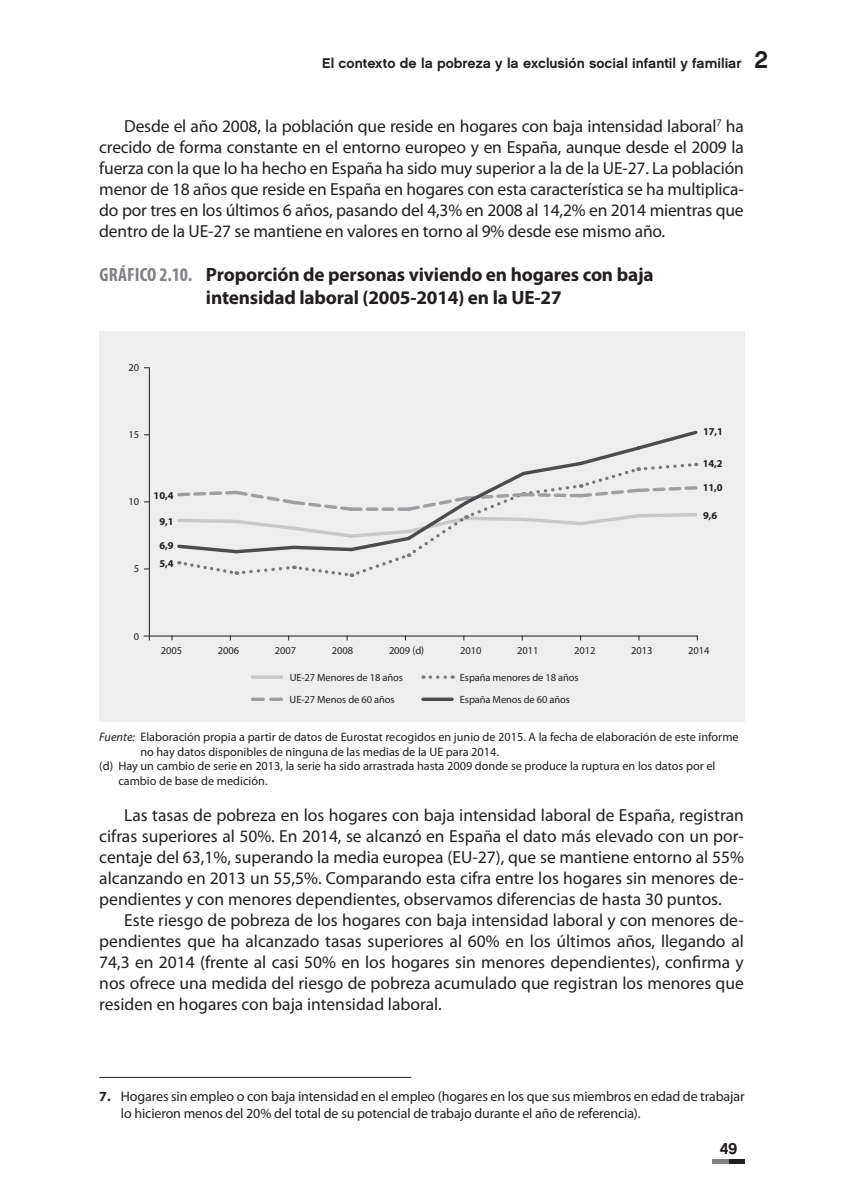
<style>
.page{position:relative;width:844px;height:1191px;background:#fff}
.page>*{position:absolute;margin:0;border:0;box-sizing:border-box;transform-origin:0 0}
.t1{font:700 19.25px/23.1px "Myriad Pro";letter-spacing:-.01em;color:#231f20}
.t2{font:17.5px/21px "Myriad Pro";color:#231f20;text-align:justify}
.t3{font:15.75px "Chalet Paris Nineteen Sixty";color:#231f20}
.t4{font:14px/16.8px "Myriad Pro";letter-spacing:-.01em;color:#231f20}
.t5{font:14px "Chalet New York Nineteen Sixty";color:#231f20}
.t6{font:12.25px "Myriad Pro";color:#231f20}
.t7{font:10.5px "Myriad Pro";letter-spacing:-.01em;color:#231f20}
.t8{font:700 10.5px/17.3px "Myriad Pro";letter-spacing:-.01em;color:#231f20}
.s1{font-size:24.5px}
.s2{font-stretch:condensed;color:#808285}
.s3{font-style:italic}
.s4{font-weight:700}
</style>
<div class="page">
<div style="left:728px;top:1159px;width:16px;height:5px;background:#231f20"></div>
<div style="left:712px;top:1159px;width:16px;height:5px;background:#808285"></div>
<div style="left:99px;top:331px;width:645px;height:391px;background:#eeeeef"></div>
<hr style="left:252px;top:675px;width:29px;height:4px;background:#c7c8ca">
<svg style="left:430px;top:675px;width:23px;height:4px"></svg>
<svg style="left:423px;top:697px;width:29px;height:4px"></svg>
<svg style="left:252px;top:697px;width:29px;height:4px"></svg>
<hr style="left:144px;top:635px;width:553px;height:1px;background:#231f20">
<hr style="left:149px;top:367px;width:1px;height:273px;background:#231f20">
<svg style="left:177px;top:555px;width:235px;height:22px"></svg>
<svg style="left:177px;top:430px;width:522px;height:125px"></svg>
<hr style="left:99px;top:1077px;width:312px;height:1px;background:#231f20">
<p class="t5" style="left:322px;top:55px;width:447px">El contexto de la pobreza y la exclusión social infantil y familiar <span class="s1">2</span></p>
<p class="t2" style="left:99px;top:116px;width:646px;text-indent:25px">Desde el año 2008, la población que reside en hogares con baja intensidad laboral<sup>7</sup> ha crecido de forma constante en el entorno europeo y en España, aunque desde el 2009 la fuerza con la que lo ha hecho en España ha sido muy superior a la de la UE-27. La población menor de 18 años que reside en España en hogares con esta característica se ha multiplica&shy;do por tres en los últimos 6 años, pasando del 4,3% en 2008 al 14,2% en 2014 mientras que dentro de la UE-27 se mantiene en valores en torno al 9% desde ese mismo año.</p>
<p class="t1" style="left:206px;top:263px;width:449px;text-indent:-106px"><span class="s2">GRÁFICO 2.10.</span> Proporción de personas viviendo en hogares con baja intensidad laboral (2005-2014) en la UE-27</p>
<p class="t7" style="left:128px;top:361px;width:12px">20</p>
<p class="t7" style="left:128px;top:428px;width:12px">15</p>
<p class="t7" style="left:128px;top:495px;width:12px">10</p>
<p class="t7" style="left:134px;top:562px;width:7px">5</p>
<p class="t8" style="left:154px;top:486px;width:21px">10,4</p>
<p class="t8" style="left:159px;top:513px;width:16px">9,1</p>
<p class="t8" style="left:159px;top:537px;width:16px">6,9<br>5,4</p>
<p class="t8" style="left:703px;top:422px;width:21px">17,1</p>
<p class="t8" style="left:702px;top:455px;width:21px">14,2</p>
<p class="t8" style="left:702px;top:479px;width:21px">11,0</p>
<p class="t8" style="left:703px;top:506px;width:16px">9,6</p>
<p class="t7" style="left:134px;top:629px;width:7px">0</p>
<p class="t7" style="left:161px;top:644px;width:23px">2005</p>
<p class="t7" style="left:218px;top:644px;width:23px">2006</p>
<p class="t7" style="left:275px;top:644px;width:23px">2007</p>
<p class="t7" style="left:332px;top:644px;width:23px">2008</p>
<p class="t7" style="left:389px;top:644px;width:37px">2009 (d)</p>
<p class="t7" style="left:460px;top:644px;width:23px">2010</p>
<p class="t7" style="left:517px;top:644px;width:23px">2011</p>
<p class="t7" style="left:574px;top:644px;width:23px">2012</p>
<p class="t7" style="left:631px;top:644px;width:23px">2013</p>
<p class="t7" style="left:688px;top:644px;width:23px">2014</p>
<p class="t7" style="left:289px;top:671px;width:115px">UE-27 Menores de 18 años</p>
<p class="t7" style="left:460px;top:671px;width:120px">España menores de 18 años</p>
<p class="t7" style="left:289px;top:693px;width:106px">UE-27 Menos de 60 años</p>
<p class="t7" style="left:460px;top:693px;width:112px">España Menos de 60 años</p>
<p class="t6" style="left:99px;top:729px;width:640px"><span class="s3">Fuente:</span> Elaboración propia a partir de datos de Eurostat recogidos en junio de 2015. A la fecha de elaboración de este informe</p>
<p class="t6" style="left:140px;top:744px;width:360px">no hay datos disponibles de ninguna de las medias de la UE para 2014.</p>
<p class="t6" style="left:99px;top:759px;width:617px">(d) Hay un cambio de serie en 2013, la serie ha sido arrastrada hasta 2009 donde se produce la ruptura en los datos por el</p>
<p class="t6" style="left:118px;top:773px;width:151px">cambio de base de medición.</p>
<p class="t2" style="left:99px;top:804px;width:646px;text-indent:25px">Las tasas de pobreza en los hogares con baja intensidad laboral de España, registran cifras superiores al 50%. En 2014, se alcanzó en España el dato más elevado con un por&shy;centaje del 63,1%, superando la media europea (EU-27), que se mantiene entorno al 55% alcanzando en 2013 un 55,5%. Comparando esta cifra entre los hogares sin menores de&shy;pendientes y con menores dependientes, observamos diferencias de hasta 30 puntos.</p>
<p class="t2" style="left:99px;top:909px;width:646px;text-indent:25px">Este riesgo de pobreza de los hogares con baja intensidad laboral y con menores de&shy;pendientes que ha alcanzado tasas superiores al 60% en los últimos años, llegando al 74,3 en 2014 (frente al casi 50% en los hogares sin menores dependientes), confirma y nos ofrece una medida del riesgo de pobreza acumulado que registran los menores que residen en hogares con baja intensidad laboral.</p>
<p class="t4" style="left:121px;top:1087px;width:625px;text-indent:-22px"><span class="s4">7.</span> Hogares sin empleo o con baja intensidad en el empleo (hogares en los que sus miembros en edad de trabajar lo hicieron menos del 20% del total de su potencial de trabajo durante el año de referencia).</p>
<p class="t3" style="left:720px;top:1139px;width:18px">49</p>
</div>
